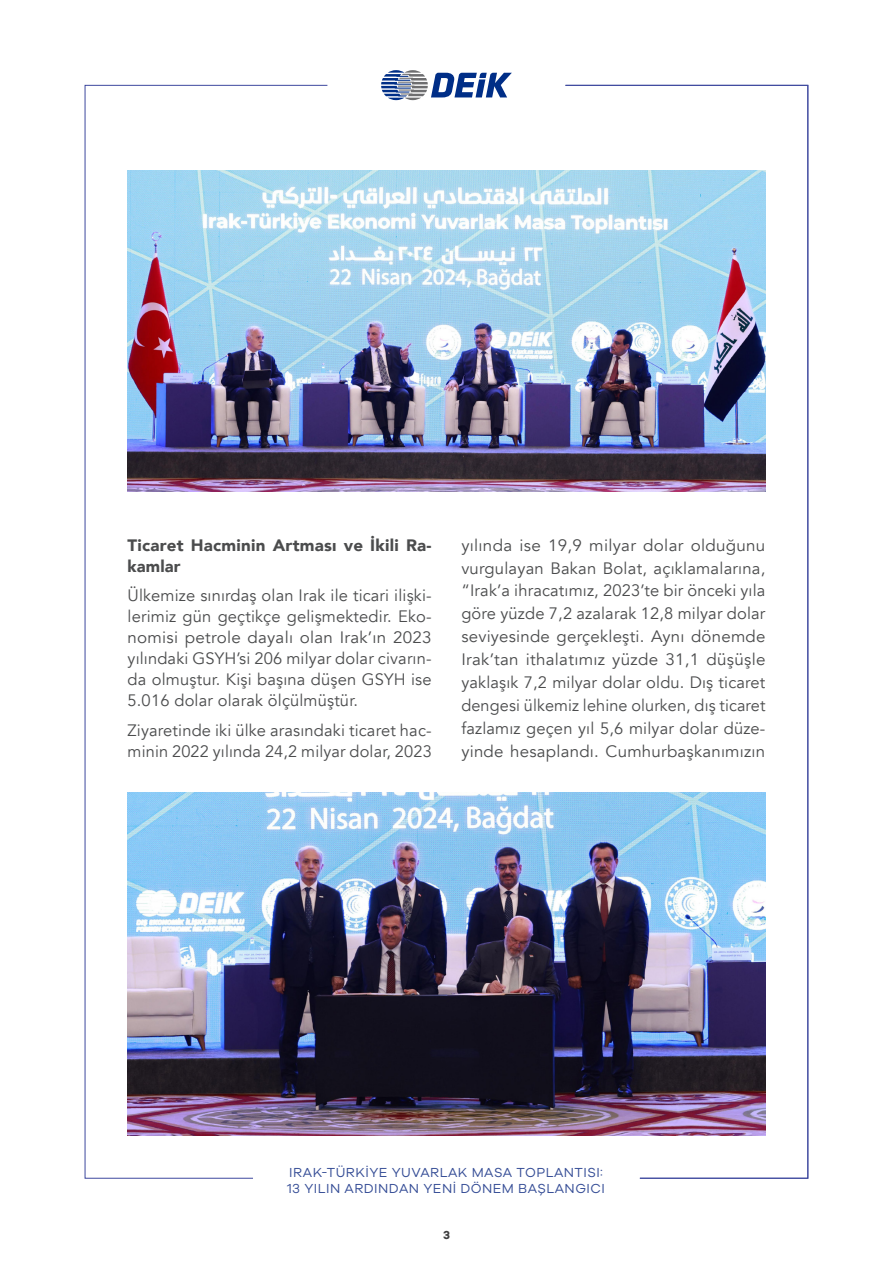
<style>
.page{position:relative;width:893px;height:1263px;background:#fff}
.page>*{position:absolute;margin:0;border:0;box-sizing:border-box;transform-origin:0 0}
.t1{font:16.5px/23px "Avenir";letter-spacing:.01em;color:#4b4c4d;text-align:justify}
.t2{font:900 16.5px/21px "Avenir";letter-spacing:.015em;color:#4b4c4d}
.t3{font:13.5px/16.2px "Galyon";letter-spacing:.035em;color:#354d96}
.t4{font:700 12px "Galyon";color:#3e3e3f}
</style>
<div class="page">
<svg style="left:85px;top:85px;width:243px;height:1093px"></svg>
<svg style="left:381px;top:70px;width:131px;height:30px"></svg>
<svg style="left:565px;top:85px;width:243px;height:1093px"></svg>
<img style="left:128px;top:170px;width:637px;height:321px">
<img style="left:128px;top:792px;width:637px;height:343px">
<p class="t2" style="left:128px;top:534px;width:306px">Ticaret Hacminin Artması ve İkili Ra&shy;kamlar</p>
<p class="t1" style="left:128px;top:585px;width:306px;line-height:21px">Ülkemize sınırdaş olan Irak ile ticari ilişki&shy;lerimiz gün geçtikçe gelişmektedir. Eko&shy;nomisi petrole dayalı olan Irak’ın 2023 yılındaki GSYH’si 206 milyar dolar civarın&shy;da olmuştur. Kişi başına düşen GSYH ise 5.016 dolar olarak ölçülmüştür.</p>
<p class="t1" style="left:128px;top:720px;width:306px;line-height:21px">Ziyaretinde iki ülke arasındaki ticaret hac&shy;minin 2022 yılında 24,2 milyar dolar, 2023</p>
<p class="t1" style="left:461px;top:534px;width:306px">yılında ise 19,9 milyar dolar olduğunu vurgulayan Bakan Bolat, açıklamalarına, “Irak’a ihracatımız, 2023’te bir önceki yıla göre yüzde 7,2 azalarak 12,8 milyar dolar seviyesinde gerçekleşti. Aynı dönemde Irak’tan ithalatımız yüzde 31,1 düşüşle yaklaşık 7,2 milyar dolar oldu. Dış ticaret dengesi ülkemiz lehine olurken, dış ticaret fazlamız geçen yıl 5,6 milyar dolar düze&shy;yinde hesaplandı. Cumhurbaşkanımızın</p>
<p class="t3" style="left:287px;top:1163px;width:319px">IRAK-TÜRKIYE YUVARLAK MASA TOPLANTISI:<br>13 YILIN ARDINDAN YENI DÖNEM BAŞLANGICI</p>
<p class="t4" style="left:443px;top:1228px;width:8px">3</p>
</div>
